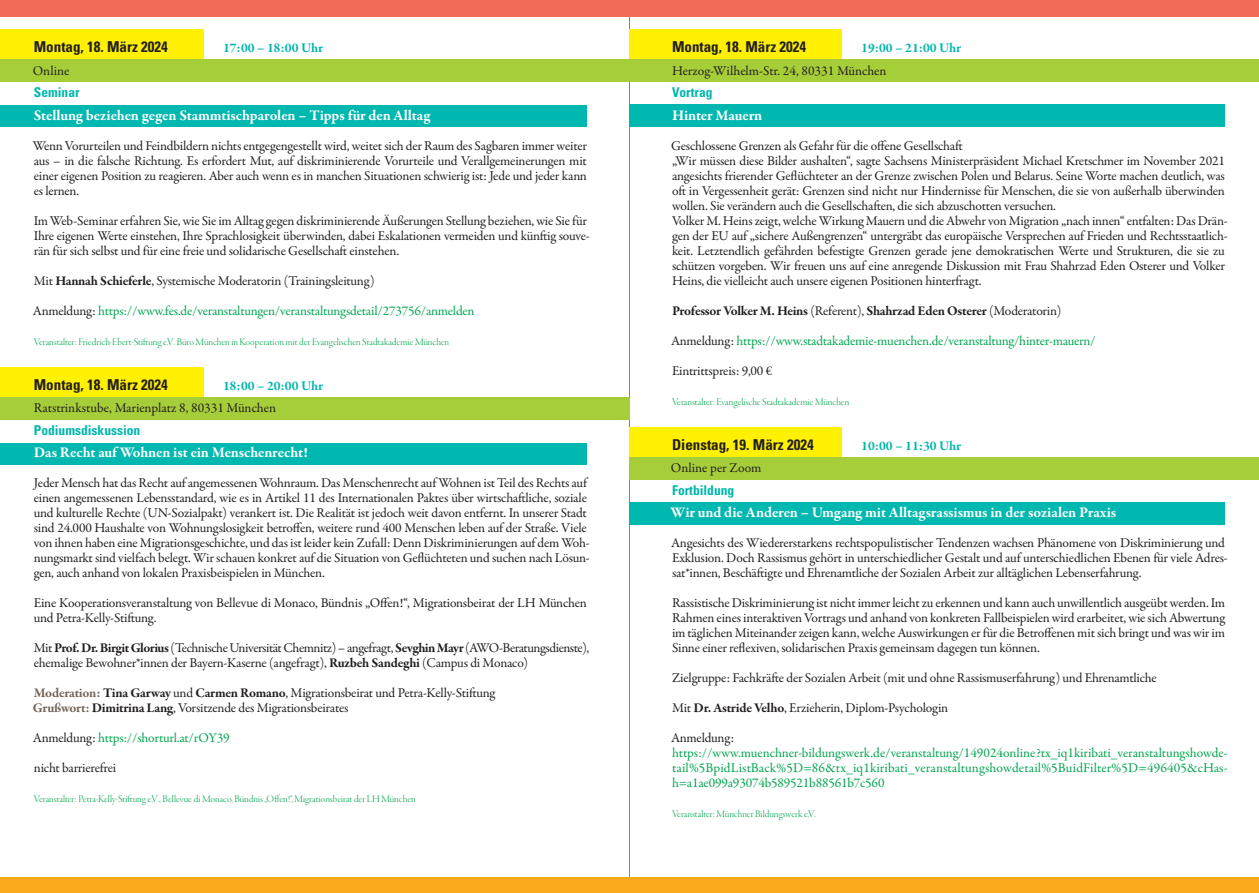
<style>
.page{position:relative;width:1259px;height:893px;background:#fff}
.page>*{position:absolute;margin:0;border:0;box-sizing:border-box;transform-origin:0 0}
.t1{font:700 15px "Garamond Premr Pro";letter-spacing:-.01em;color:#fff}
.t2{font:700 condensed 15px "Univers";color:#231f20}
.t3{font:13.5px/15px "Garamond Premr Pro";letter-spacing:-.015em;color:#231f20}
.t4{font:13.5px/15px "Garamond Premr Pro";letter-spacing:-.015em;color:#00a54f;text-align:justify}
.t5{font:700 13.5px "Garamond Premr Pro";letter-spacing:-.025em;color:#231f20}
.t6{font:700 13.5px "Garamond Premr Pro";color:#00b6ac}
.t7{font:700 condensed 13.5px "Univers";color:#00b6ac}
.t8{font:13.5px "Garamond Premr Pro";letter-spacing:.005em;color:#231f20}
.t9{font:10.5px "Garamond Premr Pro Lt Disp";color:#00a54f}
.s1{font-weight:700}
.s2{color:#231f20}
.s3{font-weight:700;color:#716557}
.s4{font-weight:400}
</style>
<div class="page">
<hr style="left:629px;top:0;width:1px;height:893px;background:#838484">
<div style="left:0;top:877px;width:1259px;height:16px;background:#f9a91b"></div>
<div style="left:0;top:0;width:1259px;height:17px;background:#f26b58"></div>
<div style="left:0;top:29px;width:204px;height:30px;background:#fff101"></div>
<div style="left:0;top:367px;width:204px;height:30px;background:#fff101"></div>
<div style="left:0;top:105px;width:587px;height:22px;background:#00b8af"></div>
<div style="left:0;top:443px;width:587px;height:22px;background:#00b8af"></div>
<div style="left:0;top:59px;width:629px;height:23px;background:#a6ce39"></div>
<div style="left:0;top:397px;width:629px;height:23px;background:#a6ce39"></div>
<div style="left:629px;top:29px;width:213px;height:30px;background:#fff101"></div>
<div style="left:629px;top:427px;width:213px;height:30px;background:#fff101"></div>
<div style="left:629px;top:105px;width:596px;height:22px;background:#00b8af"></div>
<div style="left:629px;top:503px;width:596px;height:22px;background:#00b8af"></div>
<div style="left:629px;top:59px;width:630px;height:23px;background:#a6ce39"></div>
<div style="left:629px;top:457px;width:630px;height:23px;background:#a6ce39"></div>
<p class="t2" style="left:34px;top:41px;width:136px">Montag, 18. März 2024</p>
<p class="t6" style="left:223px;top:42px;width:101px">17:00 – 18:00 Uhr</p>
<p class="t3" style="left:33px;top:64px;width:38px">Online</p>
<p class="t7" style="left:34px;top:88px;width:47px">Seminar</p>
<p class="t1" style="left:34px;top:109px;width:398px">Stellung beziehen gegen Stammtischparolen – Tipps für den Alltag</p>
<p class="t3" style="left:33px;top:139px;width:556px;text-align:justify">Wenn Vorurteilen und Feindbildern nichts entgegengestellt wird, weitet sich der Raum des Sagbaren immer weiter aus – in die falsche Richtung. Es erfordert Mut, auf diskriminierende Vorurteile und Verallgemeinerungen mit einer eigenen Position zu reagieren. Aber auch wenn es in manchen Situationen schwierig ist: Jede und jeder kann es lernen.</p>
<p class="t3" style="left:34px;top:214px;width:557px">Im Web-Seminar erfahren Sie, wie Sie im Alltag gegen diskriminierende Äußerungen Stellung beziehen, wie Sie für<br>Ihre eigenen Werte einstehen, Ihre Sprachlosigkeit überwinden, dabei Eskalationen vermeiden und künftig souve&shy;rän für sich selbst und für eine freie und solidarische Gesellschaft einstehen.</p>
<p class="t3" style="left:34px;top:274px;width:342px">Mit <span class="s1">Hannah Schieferle</span>, Systemische Moderatorin (Trainingsleitung)</p>
<p class="t4" style="left:33px;top:304px;width:443px"><span class="s2">Anmeldung:</span> https://www.fes.de/veranstaltungen/veranstaltungsdetail/273756/anmelden</p>
<p class="t9" style="left:34px;top:337px;width:417px">Veranstalter: Friedrich-Ebert-Stiftung e.V. Büro München in Kooperation mit der Evangelischen Stadtakademie München</p>
<p class="t2" style="left:34px;top:379px;width:136px">Montag, 18. März 2024</p>
<p class="t6" style="left:223px;top:380px;width:101px">18:00 – 20:00 Uhr</p>
<p class="t3" style="left:34px;top:402px;width:244px">Ratstrinkstube, Marienplatz 8, 80331 München</p>
<p class="t7" style="left:34px;top:425px;width:108px">Podiumsdiskussion</p>
<p class="t1" style="left:34px;top:446px;width:276px">Das Recht auf Wohnen ist ein Menschenrecht!</p>
<p class="t3" style="left:34px;top:477px;width:557px">Jeder Mensch hat das Recht auf angemessenen Wohnraum. Das Menschenrecht aufWohnen ist Teil des Rechts auf einen angemessenen Lebensstandard, wie es in Artikel 11 des Internationalen Paktes über wirtschaftliche, soziale und kulturelle Rechte (UN-Sozialpakt) verankert ist. Die Realität ist jedoch weit davon entfernt. In unserer Stadt sind 24.000 Haushalte von Wohnungslosigkeit betroffen, weitere rund 400 Menschen leben auf der Straße. Viele von ihnen haben eine Migrationsgeschichte, und das ist leider kein Zufall: Denn Diskriminierungen auf dem Woh&shy;nungsmarkt sind vielfach belegt. Wir schauen konkret auf die Situation von Geflüchteten und suchen nach Lösun&shy;gen, auch anhand von lokalen Praxisbeispielen in München.</p>
<p class="t3" style="left:34px;top:597px;width:554px">Eine Kooperationsveranstaltung von Bellevue di Monaco, Bündnis „Offen!“, Migrationsbeirat der LH München und Petra-Kelly-Stiftung.</p>
<p class="t3" style="left:34px;top:642px;width:557px">Mit<span class="s1">Prof.Dr.BirgitGlorius</span>(TechnischeUniversität Chemnitz) – angefragt,<span class="s1">SevghinMayr</span>(AWO-Beratungsdienste), ehemalige Bewohner*innen der Bayern-Kaserne (angefragt), <span class="s1">Ruzbeh Sandeghi</span> (Campus di Monaco)</p>
<p class="t3" style="left:33px;top:687px;width:464px"><span class="s3">Moderation:</span> <span class="s1">Tina Garway</span> und <span class="s1">Carmen Romano</span>, Migrationsbeirat und Petra-Kelly-Stiftung<br><span class="s3">Grußwort:</span> <span class="s1">Dimitrina Lang</span>, Vorsitzende des Migrationsbeirates</p>
<p class="t4" style="left:33px;top:732px;width:198px"><span class="s2">Anmeldung:</span> https://shorturl.at/rOY39</p>
<p class="t3" style="left:34px;top:762px;width:84px">nicht barrierefrei</p>
<p class="t9" style="left:34px;top:795px;width:383px">Veranstalter: Petra-Kelly-Stiftung e.V., Bellevue di Monaco, Bündnis „Offen!“, Migrationsbeirat der LH München</p>
<p class="t2" style="left:672px;top:41px;width:136px">Montag, 18. März 2024</p>
<p class="t6" style="left:861px;top:42px;width:101px">19:00 – 21:00 Uhr</p>
<p class="t3" style="left:672px;top:64px;width:216px">Herzog-Wilhelm-Str. 24, 80331 München</p>
<p class="t7" style="left:672px;top:88px;width:42px">Vortrag</p>
<p class="t1" style="left:672px;top:109px;width:92px">Hinter Mauern</p>
<p class="t3" style="left:671px;top:139px;width:558px">Geschlossene Grenzen als Gefahr für die offene Gesellschaft<br>„Wir müssen diese Bilder aushalten“, sagte Sachsens Ministerpräsident Michael Kretschmer im November 2021 angesichts frierender Geflüchteter an der Grenze zwischen Polen und Belarus. Seine Worte machen deutlich, was oft in Vergessenheit gerät: Grenzen sind nicht nur Hindernisse für Menschen, die sie von außerhalb überwinden wollen. Sie verändern auch die Gesellschaften, die sich abzuschotten versuchen.<br>Volker M. Heins zeigt, welche Wirkung Mauern und die Abwehr von Migration „nach innen“ entfalten: Das Drän&shy;gen der EU auf „sichere Außengrenzen“ untergräbt das europäische Versprechen auf Frieden und Rechtsstaatlich&shy;keit. Letztendlich gefährden befestigte Grenzen gerade jene demokratischen Werte und Strukturen, die sie zu schützen vorgeben. Wir freuen uns auf eine anregende Diskussion mit Frau Shahrzad Eden Osterer und Volker Heins, die vielleicht auch unsere eigenen Positionen hinterfragt.</p>
<p class="t5" style="left:672px;top:305px;width:391px">Professor Volker M. Heins <span class="s4">(Referent),</span> Shahrzad Eden Osterer <span class="s4">(Moderatorin)</span></p>
<p class="t4" style="left:671px;top:334px;width:426px"><span class="s2">Anmeldung:</span> https://www.stadtakademie-muenchen.de/veranstaltung/hinter-mauern/</p>
<p class="t3" style="left:672px;top:364px;width:102px">Eintrittspreis: 9,00 €</p>
<p class="t9" style="left:672px;top:397px;width:179px">Veranstalter: Evangelische Stadtakademie München</p>
<p class="t2" style="left:672px;top:439px;width:143px">Dienstag, 19. März 2024</p>
<p class="t6" style="left:861px;top:440px;width:101px">10:00 – 11:30 Uhr</p>
<p class="t8" style="left:671px;top:462px;width:92px">Online per Zoom</p>
<p class="t7" style="left:672px;top:485px;width:64px">Fortbildung</p>
<p class="t1" style="left:670px;top:506px;width:447px">Wir und die Anderen – Umgang mit Alltagsrassismus in der sozialen Praxis</p>
<p class="t3" style="left:671px;top:537px;width:558px">Angesichts des Wiedererstarkens rechtspopulistischer Tendenzen wachsen Phänomene von Diskriminierung und<br>Exklusion. Doch Rassismus gehört in unterschiedlicher Gestalt und auf unterschiedlichen Ebenen für viele Adres&shy;sat*innen, Beschäftigte und Ehrenamtliche der Sozialen Arbeit zur alltäglichen Lebenserfahrung.</p>
<p class="t3" style="left:672px;top:597px;width:554px;text-align:justify">Rassistische Diskriminierung ist nicht immer leicht zu erkennen und kann auch unwillentlich ausgeübt werden. Im Rahmen eines interaktiven Vortrags und anhand von konkreten Fallbeispielen wird erarbeitet, wie sich Abwertung im täglichen Miteinander zeigen kann, welche Auswirkungen er für die Betroffenen mit sich bringt und was wir im Sinne einer reflexiven, solidarischen Praxis gemeinsam dagegen tun können.</p>
<p class="t3" style="left:672px;top:672px;width:486px">Zielgruppe: Fachkräfte der Sozialen Arbeit (mit und ohne Rassismuserfahrung) und Ehrenamtliche</p>
<p class="t3" style="left:672px;top:702px;width:278px">Mit <span class="s1">Dr. Astride Velho</span>, Erzieherin, Diplom-Psychologin</p>
<p class="t3" style="left:671px;top:732px;width:65px">Anmeldung:</p>
<p class="t4" style="left:672px;top:747px;width:557px">https://www.muenchner-bildungswerk.de/veranstaltung/149024online?tx_iq1kiribati_veranstaltungshowde&shy;tail%5BpidListBack%5D=86&amp;tx_iq1kiribati_veranstaltungshowdetail%5BuidFilter%5D=496405&amp;cHas&shy;h=a1ae099a93074b589521b88561b7c560</p>
<p class="t9" style="left:672px;top:810px;width:145px">Veranstalter: Münchner Bildungswerk e.V.</p>
</div>
